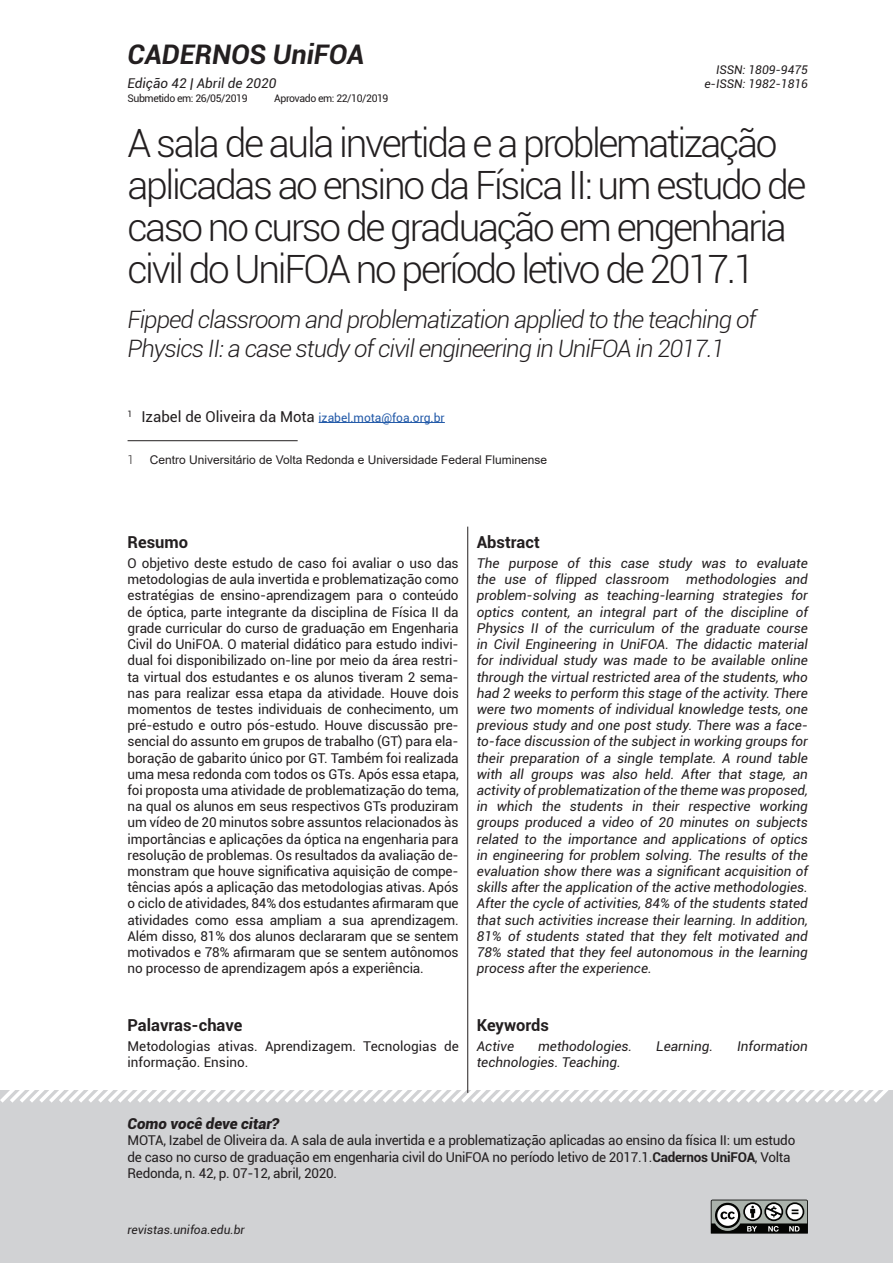
<style>
.page{position:relative;width:893px;height:1263px;background:#fff}
.page>*{position:absolute;margin:0;border:0;box-sizing:border-box;transform-origin:0 0}
.t1{font:300 39px/42px "Roboto";letter-spacing:-.06em;color:#231f20}
.t2{font:italic 700 27px "Roboto";color:#231f20}
.t3{font:italic 300 24px/28.8px "Roboto";letter-spacing:-.04em;color:#231f20}
.t4{font:700 16.5px "Roboto";color:#231f20}
.t5{font:15px "Roboto";color:#231f20}
.t6{font:italic 900 15px "Roboto";color:#231f20}
.t7{font:13.5px/16.2px "Roboto";letter-spacing:-.02em;color:#231f20;text-align:justify}
.t8{font:italic 13.5px/16.2px "Roboto";color:#231f20}
.t9{font:13.5px/16.2px "Roboto";color:#231f20}
.t10{font:12px "Arial";color:#231f20}
.t11{font:italic 12px "Roboto";color:#231f20}
.t12{font:300 12px "Roboto";color:#231f20}
.t13{font:10.5px "Roboto";letter-spacing:-.04em;color:#231f20}
.s1{font-size:12px;color:#245ba9}
.s2{font-weight:700}
</style>
<div class="page">
<div style="left:0;top:1091px;width:893px;height:172px;background:#d1d2d4"></div>
<svg style="left:0;top:1079px;width:893px;height:24px"></svg>
<svg style="left:711px;top:1199px;width:97px;height:35px;background:#767976"></svg>
<hr style="left:319px;top:422px;width:126px;height:1px;background:#245ba9">
<hr style="left:128px;top:440px;width:170px;height:1px;background:#231f20">
<hr style="left:467px;top:527px;width:1px;height:566px;background:#231f20">
<h2 class="t2" style="left:128px;top:36px;width:238px">CADERNOS UniFOA</h2>
<p class="t11" style="left:716px;top:61px;width:93px">ISSN: 1809-9475</p>
<p class="t8" style="left:128px;top:75px;width:150px">Edição 42 | Abril de 2020</p>
<p class="t11" style="left:704px;top:75px;width:105px">e-ISSN: 1982-1816</p>
<p class="t13" style="left:128px;top:91px;width:122px">Submetido em: 26/05/2019</p>
<p class="t13" style="left:274px;top:91px;width:116px">Aprovado em: 22/10/2019</p>
<h1 class="t1" style="left:128px;top:120px;width:680px">A sala de aula invertida e a problematização aplicadas ao ensino da Física II: um estudo de caso no curso de graduação em engenharia civil do UniFOA no período letivo de 2017.1</h1>
<h3 class="t3" style="left:128px;top:305px;width:630px">Fipped classroom and problematization applied to the teaching of<br>Physics II: a case study of civil engineering in UniFOA in 2017.1</h3>
<p class="t5" style="left:128px;top:406px;width:319px"><sup>1</sup> Izabel de Oliveira da Mota <span class="s1">izabel.mota@foa.org.br</span></p>
<p class="t12" style="left:128px;top:451px;width:8px">1</p>
<p class="t10" style="left:150px;top:451px;width:399px">Centro Universitário de Volta Redonda e Universidade Federal Fluminense</p>
<p class="t4" style="left:128px;top:530px;width:62px">Resumo</p>
<p class="t7" style="left:128px;top:555px;width:333px">O objetivo deste estudo de caso foi avaliar o uso das metodologias de aula invertida e problematização como estratégias de ensino-aprendizagem para o conteúdo de óptica, parte integrante da disciplina de Física II da grade curricular do curso de graduação em Engenharia Civil do UniFOA. O material didático para estudo indivi&shy;dual foi disponibilizado on-line por meio da área restri&shy;ta virtual dos estudantes e os alunos tiveram 2 sema&shy;nas para realizar essa etapa da atividade. Houve dois momentos de testes individuais de conhecimento, um pré-estudo e outro pós-estudo. Houve discussão pre&shy;sencial do assunto em grupos de trabalho (GT) para ela&shy;boração de gabarito único por GT. Também foi realizada uma mesa redonda com todos os GTs. Após essa etapa, foi proposta uma atividade de problematização do tema, na qual os alunos em seus respectivos GTs produziram um vídeo de 20 minutos sobre assuntos relacionados às importâncias e aplicações da óptica na engenharia para resolução de problemas. Os resultados da avaliação de&shy;monstram que houve significativa aquisição de compe&shy;tências após a aplicação das metodologias ativas. Após o ciclo de atividades, 84% dos estudantes afirmaram que atividades como essa ampliam a sua aprendizagem.<br>Além disso, 81% dos alunos declararam que se sentem motivados e 78% afirmaram que se sentem autônomos no processo de aprendizagem após a experiência.</p>
<p class="t4" style="left:128px;top:1013px;width:116px">Palavras-chave</p>
<p class="t9" style="left:128px;top:1038px;width:333px">Metodologias ativas. Aprendizagem. Tecnologias de informação. Ensino.</p>
<p class="t4" style="left:477px;top:530px;width:64px">Abstract</p>
<p class="t8" style="left:477px;top:555px;width:333px">The purpose of this case study was to evaluate the use of flipped classroom</p>
<p class="t8" style="left:477px;top:571px;width:333px;text-align:justify;text-indent:209px">methodologies and problem-solving as teaching-learning strategies for optics content, an integral part of the discipline of Physics II of the curriculum of the graduate course in Civil Engineering in UniFOA. The didactic material for individual study was made to be available online through the virtual restricted area of the students, who had 2 weeks to perform this stage of the activity. There were two moments of individual knowledge tests, one previous study and one post study. There was a face&shy;to-face discussion of the subject in working groups for their preparation of a single template. A round table with all groups was also held. After that stage, an activity of problematization of the theme was proposed, in which the students in their respective working groups produced a video of 20 minutes on subjects related to the importance and applications of optics in engineering for problem solving. The results of the evaluation show there was a significant acquisition of skills after the application of the active methodologies.<br>After the cycle of activities, 84% of the students stated that such activities increase their learning. In addition, 81% of students stated that they felt motivated and 78% stated that they feel autonomous in the learning process after the experience.</p>
<p class="t4" style="left:477px;top:1013px;width:74px">Keywords</p>
<p class="t8" style="left:477px;top:1038px;width:39px">Active</p>
<p class="t8" style="left:538px;top:1038px;width:95px">methodologies.</p>
<p class="t8" style="left:656px;top:1038px;width:58px">Learning.</p>
<p class="t8" style="left:737px;top:1038px;width:72px">Information</p>
<p class="t8" style="left:477px;top:1054px;width:145px">technologies. Teaching.</p>
<p class="t6" style="left:128px;top:1113px;width:153px">Como você deve citar?</p>
<p class="t7" style="left:128px;top:1132px;width:669px;text-align:left">MOTA, Izabel de Oliveira da. A sala de aula invertida e a problematização aplicadas ao ensino da física II: um estudo de caso no curso de graduação em engenharia civil do UniFOA no período letivo de 2017.1.<span class="s2">Cadernos UniFOA</span>, Volta<br>Redonda, n. 42, p. 07-12, abril, 2020.</p>
<p class="t11" style="left:128px;top:1221px;width:119px">revistas.unifoa.edu.br</p>
</div>
